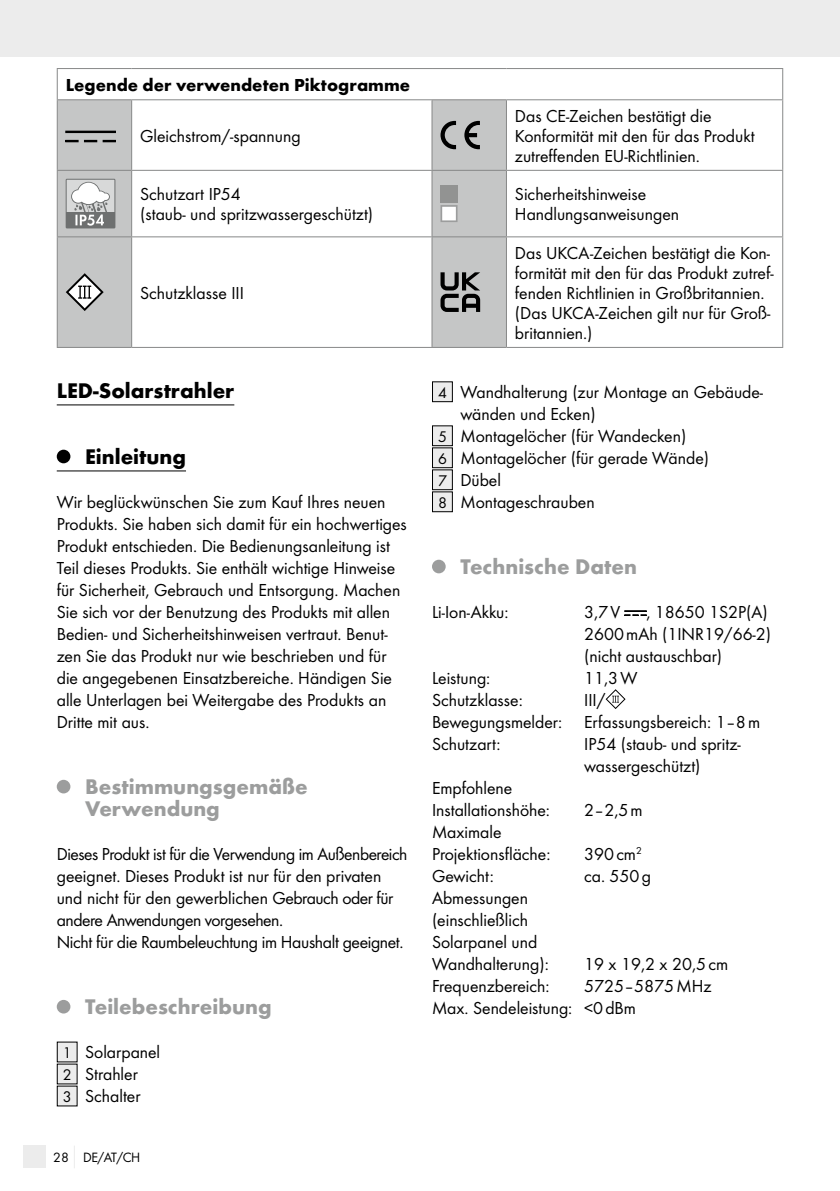
<style>
.page{position:relative;width:840px;height:1191px;background:#fff}
.page>*{position:absolute;margin:0;border:0;box-sizing:border-box;transform-origin:0 0}
.t1{font:700 22px/22px "Futura";color:#9c9d9d}
.t2{font:700 22px "Futura";color:#000}
.t3{font:18px/22px "Futura Boo";color:#000}
.t4{font:18px/22px "Futura Boo";letter-spacing:-.02em;color:#000}
.t5{font:700 18px "Futura";color:#000}
.t6{font:14px "Futura Boo";letter-spacing:-.03em;color:#000}
.s1{font-size:16px}
</style>
<div class="page">
<div style="left:0;top:0;width:839px;height:57px;background:#ececec"></div>
<div style="left:23px;top:1145px;width:22px;height:23px;background:#ececec"></div>
<svg style="left:74px;top:1146px;width:1px;height:22px"></svg>
<svg style="left:58px;top:100px;width:447px;height:247px"></svg>
<hr style="left:505px;top:171px;width:1px;height:65px;background:#878888">
<hr style="left:57px;top:68px;width:75px;height:1px;background:#878888">
<hr style="left:57px;top:69px;width:1px;height:30px;background:#878888">
<hr style="left:132px;top:68px;width:300px;height:1px;background:#878888">
<hr style="left:432px;top:68px;width:74px;height:1px;background:#878888">
<hr style="left:506px;top:68px;width:276px;height:1px;background:#878888">
<hr style="left:781px;top:69px;width:1px;height:30px;background:#878888">
<hr style="left:57px;top:100px;width:1px;height:70px;background:#878888">
<hr style="left:781px;top:100px;width:1px;height:70px;background:#878888">
<hr style="left:57px;top:171px;width:1px;height:65px;background:#878888">
<hr style="left:431px;top:171px;width:1px;height:65px;background:#878888">
<hr style="left:781px;top:171px;width:1px;height:65px;background:#878888">
<hr style="left:431px;top:100px;width:1px;height:70px;background:#878888">
<hr style="left:505px;top:100px;width:1px;height:70px;background:#878888">
<hr style="left:57px;top:170px;width:75px;height:1px;background:#878888">
<hr style="left:132px;top:170px;width:300px;height:1px;background:#878888">
<hr style="left:131px;top:171px;width:1px;height:65px;background:#878888">
<hr style="left:506px;top:170px;width:276px;height:1px;background:#878888">
<hr style="left:432px;top:99px;width:74px;height:1px;background:#878888">
<hr style="left:57px;top:347px;width:75px;height:1px;background:#878888">
<hr style="left:132px;top:347px;width:300px;height:1px;background:#878888">
<hr style="left:432px;top:236px;width:74px;height:1px;background:#878888">
<hr style="left:431px;top:237px;width:1px;height:110px;background:#878888">
<hr style="left:506px;top:236px;width:276px;height:1px;background:#878888">
<hr style="left:505px;top:237px;width:1px;height:110px;background:#878888">
<hr style="left:781px;top:237px;width:1px;height:110px;background:#878888">
<hr style="left:432px;top:347px;width:74px;height:1px;background:#878888">
<hr style="left:506px;top:347px;width:276px;height:1px;background:#878888">
<hr style="left:57px;top:236px;width:75px;height:1px;background:#878888">
<hr style="left:57px;top:237px;width:1px;height:110px;background:#878888">
<hr style="left:132px;top:236px;width:300px;height:1px;background:#878888">
<hr style="left:131px;top:237px;width:1px;height:110px;background:#878888">
<hr style="left:57px;top:99px;width:75px;height:1px;background:#878888">
<hr style="left:432px;top:170px;width:74px;height:1px;background:#878888">
<hr style="left:131px;top:100px;width:1px;height:70px;background:#878888">
<hr style="left:132px;top:99px;width:300px;height:1px;background:#878888">
<hr style="left:506px;top:99px;width:276px;height:1px;background:#878888">
<svg style="left:84px;top:140px;width:13px;height:2px"></svg>
<svg style="left:66px;top:140px;width:12px;height:2px"></svg>
<svg style="left:103px;top:140px;width:12px;height:2px"></svg>
<div style="left:66px;top:131px;width:49px;height:2px;border:1px solid #000"></div>
<svg style="left:440px;top:121px;width:16px;height:28px"></svg>
<svg style="left:464px;top:121px;width:15px;height:28px"></svg>
<div style="left:66px;top:179px;width:49px;height:49px;background:#d8d9d9"></div>
<div style="left:66px;top:179px;width:49px;height:49px;border:1px solid #6e7070"></div>
<div style="left:66px;top:212px;width:48px;height:15px;background:#6e7070"></div>
<svg style="left:71px;top:182px;width:39px;height:44px"></svg>
<div style="left:440px;top:185px;width:17px;height:17px;background:#929392"></div>
<svg style="left:440px;top:205px;width:17px;height:17px"></svg>
<svg style="left:66px;top:273px;width:38px;height:38px"></svg>
<svg style="left:440px;top:272px;width:40px;height:40px;background:#6a6b6b"></svg>
<hr style="left:57px;top:404px;width:177px;height:1px;background:#000">
<hr style="left:57px;top:470px;width:129px;height:1px;background:#000">
<div style="left:57px;top:450px;width:13px;height:13px;background:#000;border-radius:50%"></div>
<div style="left:57px;top:780px;width:13px;height:13px;background:#9c9d9d;border-radius:50%"></div>
<div style="left:57px;top:1000px;width:13px;height:13px;background:#9c9d9d;border-radius:50%"></div>
<div style="left:57px;top:1042px;width:20px;height:20px;background:#ececec"></div>
<div style="left:57px;top:1064px;width:20px;height:20px;background:#ececec"></div>
<div style="left:57px;top:1086px;width:20px;height:20px;background:#ececec"></div>
<div style="left:432px;top:382px;width:20px;height:20px;background:#ececec"></div>
<div style="left:432px;top:381px;width:20px;height:21px;border:1px solid #000"></div>
<div style="left:432px;top:426px;width:20px;height:20px;background:#ececec"></div>
<div style="left:432px;top:425px;width:20px;height:21px;border:1px solid #000"></div>
<div style="left:432px;top:448px;width:20px;height:20px;background:#ececec"></div>
<div style="left:432px;top:447px;width:20px;height:21px;border:1px solid #000"></div>
<div style="left:432px;top:470px;width:20px;height:20px;background:#ececec"></div>
<div style="left:432px;top:469px;width:20px;height:21px;border:1px solid #000"></div>
<div style="left:432px;top:492px;width:20px;height:20px;background:#ececec"></div>
<div style="left:432px;top:491px;width:20px;height:21px;border:1px solid #000"></div>
<div style="left:432px;top:560px;width:13px;height:13px;background:#9c9d9d;border-radius:50%"></div>
<svg style="left:624px;top:611px;width:22px;height:5px"></svg>
<svg style="left:605px;top:689px;width:20px;height:20px"></svg>
<p class="t5" style="left:66px;top:74px;width:345px">Legende der verwendeten Piktogramme</p>
<p class="t3" style="left:140px;top:125px;width:162px">Gleichstrom/-spannung</p>
<p class="t3" style="left:514px;top:106px;width:241px;line-height:20px">Das CE-Zeichen bestätigt die<br>Konformität mit den für das Produkt zutreffenden EU-Richtlinien.</p>
<p class="t3" style="left:140px;top:184px;width:234px;line-height:20px">Schutzart IP54<br>(staub- und spritzwassergeschützt)</p>
<p class="t3" style="left:514px;top:184px;width:165px;line-height:20px">Sicherheitshinweise<br>Handlungsanweisungen</p>
<p class="t3" style="left:140px;top:282px;width:105px">Schutzklasse III</p>
<p class="t2" style="left:57px;top:377px;width:179px">LED-Solarstrahler</p>
<p class="t2" style="left:85px;top:443px;width:102px">Einleitung</p>
<p class="t3" style="left:57px;top:491px;width:351px">Wir beglückwünschen Sie zum Kauf Ihres neuen Produkts. Sie haben sich damit für ein hochwertiges Produkt entschieden. Die Bedienungsanleitung ist Teil dieses Produkts. Sie enthält wichtige Hinweise für Sicherheit, Gebrauch und Entsorgung. Machen Sie sich vor der Benutzung des Produkts mit allen Bedien- und Sicherheitshinweisen vertraut. Benut&shy;zen Sie das Produkt nur wie beschrieben und für die angegebenen Einsatzbereiche. Händigen Sie alle Unterlagen bei Weitergabe des Produkts an Dritte mit aus.</p>
<p class="t1" style="left:85px;top:775px;width:224px">Bestimmungsgemäße<br>Verwendung</p>
<p class="t4" style="left:57px;top:843px;width:352px">Dieses Produkt ist für die Verwendung im Außenbereich geeignet. Dieses Produkt ist nur für den privaten und nicht für den gewerblichen Gebrauch oder für andere Anwendungen vorgesehen.<br>Nicht für die Raumbeleuchtung im Haushalt geeignet.</p>
<p class="t1" style="left:85px;top:995px;width:188px">Teilebeschreibung</p>
<p class="t3" style="left:63px;top:1041px;width:99px"><span class="s1">1</span> Solarpanel<br><span class="s1">2</span> Strahler<br><span class="s1">3</span> Schalter</p>
<p class="t6" style="left:53px;top:1149px;width:88px">28 DE/AT/CH</p>
<p class="t3" style="left:514px;top:243px;width:260px;line-height:20px">Das UKCA-Zeichen bestätigt die Kon&shy;formität mit den für das Produkt zutref&shy;fenden Richtlinien in Großbritannien. (Das UKCA-Zeichen gilt nur für Groß&shy;britannien.)</p>
<p class="t3" style="left:438px;top:381px;width:326px"><span class="s1">4</span> Wandhalterung (zur Montage an Gebäude-</p>
<p class="t3" style="left:460px;top:403px;width:137px">wänden und Ecken)</p>
<p class="t3" style="left:438px;top:425px;width:250px"><span class="s1">5</span> Montagelöcher (für Wandecken)</p>
<p class="t3" style="left:438px;top:447px;width:272px"><span class="s1">6</span> Montagelöcher (für gerade Wände)</p>
<p class="t3" style="left:438px;top:469px;width:64px"><span class="s1">7</span> Dübel</p>
<p class="t3" style="left:438px;top:491px;width:158px"><span class="s1">8</span> Montageschrauben</p>
<p class="t1" style="left:460px;top:555px;width:178px">Technische Daten</p>
<p class="t3" style="left:432px;top:601px;width:78px">Li-Ion-Akku:</p>
<p class="t3" style="left:584px;top:601px;width:37px">3,7V</p>
<p class="t3" style="left:584px;top:601px;width:188px;text-indent:62px">, 18650 1S2P(A)<br>2600mAh (1INR19/66-2) (nicht austauschbar)</p>
<p class="t3" style="left:432px;top:667px;width:60px">Leistung:</p>
<p class="t3" style="left:584px;top:667px;width:55px">11,3W</p>
<p class="t3" style="left:432px;top:689px;width:92px">Schutzklasse:</p>
<p class="t3" style="left:432px;top:689px;width:329px;text-indent:152px">III/<br>Bewegungsmelder: Erfassungsbereich: 1‒8m<br>Schutzart:</p>
<p class="t3" style="left:584px;top:733px;width:158px">IP54 (staub- und spritz&shy;wassergeschützt)</p>
<p class="t3" style="left:432px;top:777px;width:119px">Empfohlene<br>Installationshöhe:</p>
<p class="t3" style="left:432px;top:821px;width:120px">Maximale<br>Projektionsfläche:</p>
<p class="t3" style="left:584px;top:799px;width:60px">2–2,5m</p>
<p class="t3" style="left:584px;top:843px;width:59px">390cm<sup>2</sup></p>
<p class="t3" style="left:432px;top:865px;width:63px">Gewicht:</p>
<p class="t3" style="left:584px;top:865px;width:68px">ca. 550g</p>
<p class="t3" style="left:432px;top:887px;width:118px">Abmessungen (einschließlich<br>Solarpanel und<br>Wandhalterung):</p>
<p class="t3" style="left:584px;top:953px;width:145px">19 x 19,2 x 20,5cm</p>
<p class="t3" style="left:432px;top:975px;width:119px">Frequenzbereich:</p>
<p class="t3" style="left:432px;top:975px;width:281px;text-indent:152px">5725‒5875MHz<br>Max. Sendeleistung: &lt;0dBm</p>
</div>
